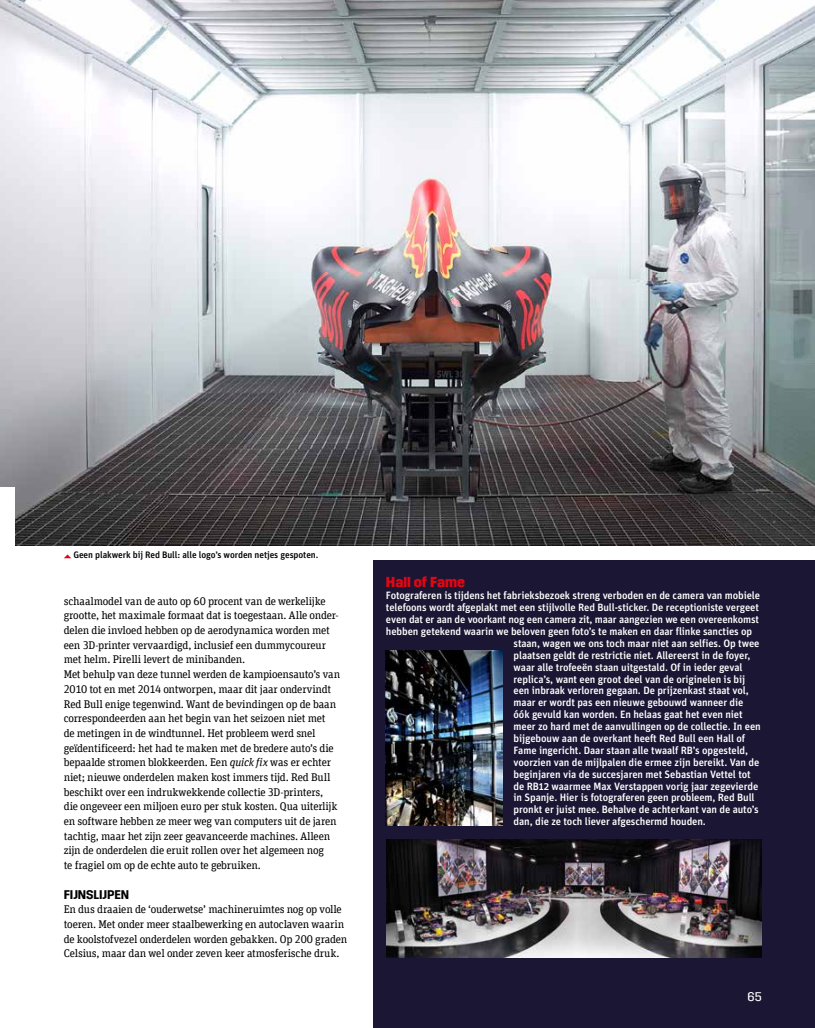
<style>
.page{position:relative;width:815px;height:1028px;background:#fff}
.page>*{position:absolute;margin:0;border:0;box-sizing:border-box;transform-origin:0 0}
.t1{font:14.38px "Trim Web Bold";color:#e30613}
.t2{font:700 12.5px "Trim Web Semi";letter-spacing:-.01em;color:#000}
.t3{font:12.5px "Trim Web Regular";color:#fff}
.t4{font:11.12px/14.6px "Unit Slab Offc Pro";letter-spacing:-.015em;color:#000}
.t5{font:500 10.62px "Unit";letter-spacing:-.01em;color:#fff}
.t6{font:500 9.38px "Unit";letter-spacing:-.01em;color:#000}
.s1{font-style:italic}
</style>
<div class="page">
<div style="left:374px;top:560px;width:441px;height:468px;background:#1b1633"></div>
<img style="left:0;top:0;width:815px;height:546px">
<div style="left:0;top:487px;width:14px;height:308px;background:#fff"></div>
<img style="left:386px;top:839px;width:376px;height:118px">
<img style="left:386px;top:650px;width:117px;height:175px">
<svg style="left:64px;top:554px;width:7px;height:4px"></svg>
<p class="t6" style="left:73px;top:549px;width:246px">Geen plakwerk bij Red Bull: alle logo’s worden netjes gespoten.</p>
<p class="t4" style="left:64px;top:593px;width:278px">schaalmodel van de auto op 60 procent van de werkelijke grootte, het maximale formaat dat is toegestaan. Alle onder&shy;delen die invloed hebben op de aerodynamica worden met een 3D-printer vervaardigd, inclusief een dummycoureur met helm. Pirelli levert de minibanden.<br>Met behulp van deze tunnel werden de kampioensauto’s van 2010 tot en met 2014 ontworpen, maar dit jaar ondervindt Red Bull enige tegenwind. Want de bevindingen op de baan correspondeerden aan het begin van het seizoen niet met<br>de metingen in de windtunnel. Het probleem werd snel geïdentificeerd: het had te maken met de bredere auto’s die bepaalde stromen blokkeerden. Een <span class="s1">quick fix</span> was er echter niet; nieuwe onderdelen maken kost immers tijd. Red Bull beschikt over een indrukwekkende collectie 3D-printers, die ongeveer een miljoen euro per stuk kosten. Qua uiterlijk en software hebben ze meer weg van computers uit de jaren tachtig, maar het zijn zeer geavanceerde machines. Alleen zijn de onderdelen die eruit rollen over het algemeen nog<br>te fragiel om op de echte auto te gebruiken.</p>
<p class="t2" style="left:64px;top:887px;width:67px">FIJNSLIJPEN</p>
<p class="t4" style="left:64px;top:901px;width:285px">En dus draaien de ‘ouderwetse’ machineruimtes nog op volle toeren. Met onder meer staalbewerking en autoclaven waarin de koolstofvezel onderdelen worden gebakken. Op 200 graden Celsius, maar dan wel onder zeven keer atmosferische druk.</p>
<p class="t1" style="left:386px;top:574px;width:81px">Hall of Fame</p>
<p class="t5" style="left:386px;top:589px;width:376px">Fotograferen is tijdens het fabrieksbezoek streng verboden en de camera van mobiele</p>
<p class="t5" style="left:386px;top:601px;width:375px">telefoons wordt afgeplakt met een stijlvolle Red Bull-sticker. De receptioniste vergeet</p>
<p class="t5" style="left:386px;top:613px;width:375px">even dat er aan de voorkant nog een camera zit, maar aangezien we een overeenkomst</p>
<p class="t5" style="left:386px;top:625px;width:368px">hebben getekend waarin we beloven geen foto’s te maken en daar flinke sancties op</p>
<p class="t5" style="left:514px;top:637px;width:247px">staan, wagen we ons toch maar niet aan selfies. Op twee</p>
<p class="t5" style="left:514px;top:648px;width:238px">plaatsen geldt de restrictie niet. Allereerst in de foyer,</p>
<p class="t5" style="left:514px;top:660px;width:231px">waar alle trofeeën staan uitgestald. Of in ieder geval</p>
<p class="t5" style="left:514px;top:672px;width:233px">replica’s, want een groot deel van de originelen is bij</p>
<p class="t5" style="left:514px;top:684px;width:237px">een inbraak verloren gegaan. De prijzenkast staat vol,</p>
<p class="t5" style="left:514px;top:696px;width:231px">maar er wordt pas een nieuwe gebouwd wanneer die</p>
<p class="t5" style="left:514px;top:708px;width:231px">óók gevuld kan worden. En helaas gaat het even niet</p>
<p class="t5" style="left:514px;top:720px;width:249px">meer zo hard met de aanvullingen op de collectie. In een</p>
<p class="t5" style="left:514px;top:732px;width:233px">bijgebouw aan de overkant heeft Red Bull een Hall of</p>
<p class="t5" style="left:514px;top:743px;width:236px">Fame ingericht. Daar staan alle twaalf RB’s opgesteld,</p>
<p class="t5" style="left:514px;top:755px;width:247px">voorzien van de mijlpalen die ermee zijn bereikt. Van de</p>
<p class="t5" style="left:514px;top:767px;width:239px">beginjaren via de succesjaren met Sebastian Vettel tot</p>
<p class="t5" style="left:514px;top:779px;width:246px">de RB12 waarmee Max Verstappen vorig jaar zegevierde</p>
<p class="t5" style="left:514px;top:791px;width:242px">in Spanje. Hier is fotograferen geen probleem, Red Bull</p>
<p class="t5" style="left:514px;top:803px;width:247px">pronkt er juist mee. Behalve de achterkant van de auto’s</p>
<p class="t5" style="left:514px;top:815px;width:194px">dan, die ze toch liever afgeschermd houden.</p>
<p class="t3" style="left:748px;top:990px;width:16px">65</p>
</div>
